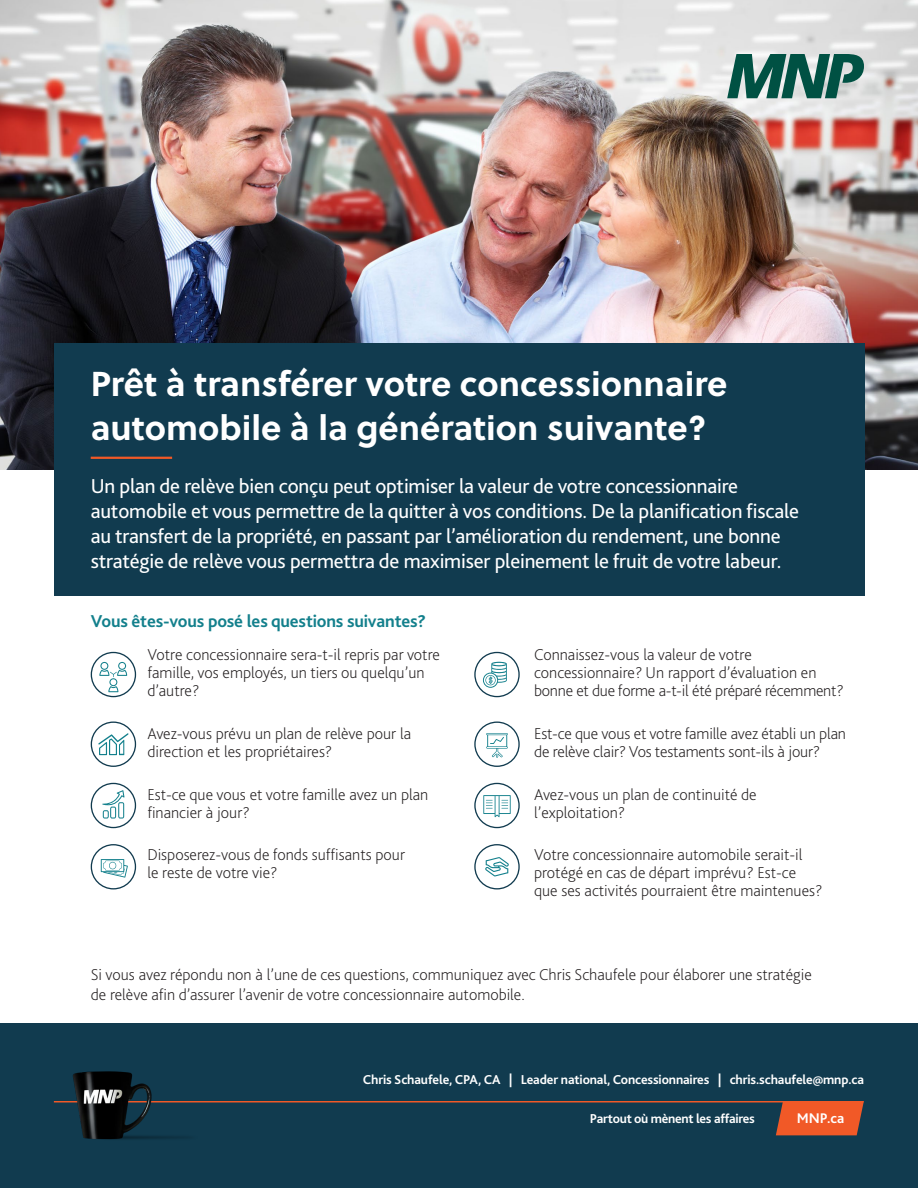
<style>
.page{position:relative;width:918px;height:1188px;background:#fff}
.page>*{position:absolute;margin:0;border:0;box-sizing:border-box;transform-origin:0 0}
.t1{font:700 34.5px/44.1px "Soleil";color:#fff}
.t2{font:21px/25.2px "Bliss 2";letter-spacing:-.01em;color:#fff}
.t3{font:700 18px "Bliss 2";letter-spacing:-.01em;color:#13808c}
.t4{font:200 16.5px/18px "Bliss 2";color:#231f20}
.t5{font:700 14.7px "Bliss 2";color:#fff}
.t6{font:700 13.5px "Bliss 2";letter-spacing:-.01em;color:#fff}
</style>
<div class="page">
<img style="left:0;top:0;width:918px;height:470px">
<div style="left:54px;top:343px;width:810px;height:253px;background:#113b4f"></div>
<hr style="left:91px;top:457px;width:81px;height:2px;background:#f15927">
<div style="left:0;top:1024px;width:918px;height:164px;background:#113b4f"></div>
<svg style="left:99px;top:662px;width:28px;height:30px"></svg>
<div style="left:91px;top:652px;width:45px;height:45px;border:1px solid #113b4f;border-radius:50%"></div>
<div style="left:91px;top:722px;width:45px;height:45px;border:1px solid #113b4f;border-radius:50%"></div>
<svg style="left:98px;top:733px;width:31px;height:22px"></svg>
<div style="left:91px;top:783px;width:45px;height:45px;border:1px solid #113b4f;border-radius:50%"></div>
<svg style="left:102px;top:790px;width:22px;height:29px"></svg>
<div style="left:91px;top:844px;width:45px;height:45px;border:1px solid #113b4f;border-radius:50%"></div>
<svg style="left:101px;top:859px;width:27px;height:19px"></svg>
<div style="left:474px;top:652px;width:46px;height:45px;border:1px solid #113b4f;border-radius:50%"></div>
<svg style="left:483px;top:662px;width:24px;height:26px"></svg>
<div style="left:474px;top:844px;width:46px;height:45px;border:1px solid #113b4f;border-radius:50%"></div>
<svg style="left:485px;top:857px;width:24px;height:19px"></svg>
<div style="left:474px;top:722px;width:46px;height:45px;border:1px solid #113b4f;border-radius:50%"></div>
<svg style="left:486px;top:733px;width:22px;height:25px"></svg>
<div style="left:474px;top:783px;width:46px;height:45px;border:1px solid #113b4f;border-radius:50%"></div>
<svg style="left:483px;top:795px;width:28px;height:22px"></svg>
<hr style="left:54px;top:1101px;width:809px;height:1px;background:#f15927">
<img style="left:69px;top:1071px;width:146px;height:69px">
<svg style="left:776px;top:1101px;width:88px;height:34px;background:#df562a"></svg>
<img style="left:720px;top:50px;width:151px;height:57px">
<h1 class="t1" style="left:91px;top:360px;width:638px">Prêt à transférer votre concessionnaire automobile à la génération suivante?</h1>
<p class="t2" style="left:91px;top:473px;width:710px">Un plan de relève bien conçu peut optimiser la valeur de votre concessionnaire automobile et vous permettre de la quitter à vos conditions. De la planification fiscale au transfert de la propriété, en passant par l’amélioration du rendement, une bonne stratégie de relève vous permettra de maximiser pleinement le fruit de votre labeur.</p>
<h2 class="t3" style="left:91px;top:610px;width:337px">Vous êtes-vous posé les questions suivantes?</h2>
<p class="t4" style="left:147px;top:646px;width:294px">Votre concessionnaire sera-t-il repris par votre famille, vos employés, un tiers ou quelqu’un d’autre?</p>
<p class="t4" style="left:147px;top:724px;width:265px">Avez-vous prévu un plan de relève pour la direction et les propriétaires?</p>
<p class="t4" style="left:147px;top:785px;width:283px">Est-ce que vous et votre famille avez un plan financier à jour?</p>
<p class="t4" style="left:147px;top:845px;width:259px">Disposerez-vous de fonds suffisants pour le reste de votre vie?</p>
<p class="t4" style="left:534px;top:646px;width:311px">Connaissez-vous la valeur de votre concessionnaire? Un rapport d’évaluation en bonne et due forme a-t-il été préparé récemment?</p>
<p class="t4" style="left:534px;top:724px;width:314px">Est-ce que vous et votre famille avez établi un plan de relève clair? Vos testaments sont-ils à jour?</p>
<p class="t4" style="left:534px;top:785px;width:224px">Avez-vous un plan de continuité de l’exploitation?</p>
<p class="t4" style="left:534px;top:845px;width:290px">Votre concessionnaire automobile serait-il protégé en cas de départ imprévu? Est-ce que ses activités pourraient être maintenues?</p>
<p class="t4" style="left:91px;top:964px;width:723px;line-height:19.8px">Si vous avez répondu non à l’une de ces questions, communiquez avec Chris Schaufele pour élaborer une stratégie de relève afin d’assurer l’avenir de votre concessionnaire automobile.</p>
<p class="t6" style="left:363px;top:1071px;width:503px">Chris Schaufele, CPA, CA | Leader national, Concessionnaires | chris.schaufele@mnp.ca</p>
<p class="t6" style="left:590px;top:1110px;width:167px">Partout où mènent les affaires</p>
<p class="t5" style="left:797px;top:1109px;width:49px">MNP.ca</p>
</div>
